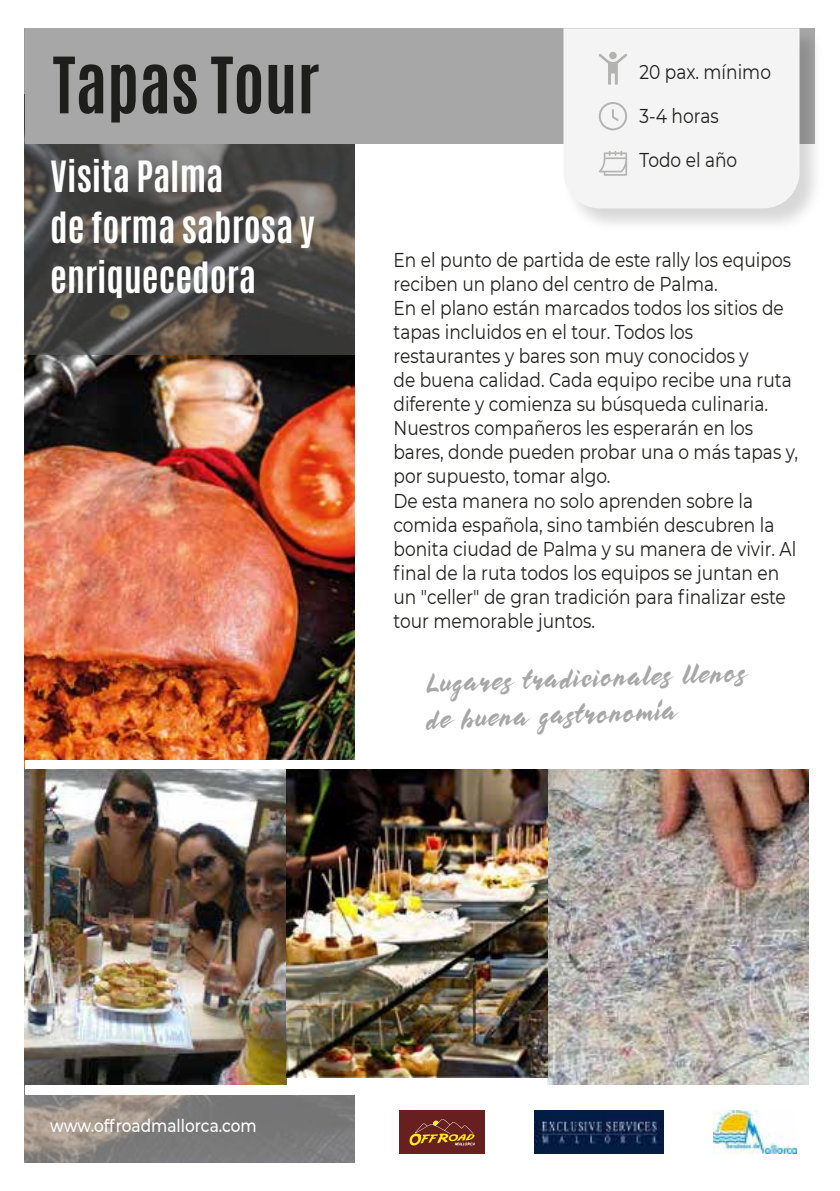
<style>
.page{position:relative;width:840px;height:1191px;background:#fff}
.page>*{position:absolute;margin:0;border:0;box-sizing:border-box;transform-origin:0 0}
.t1{font:700 66px "Antonio";color:#1e1e1c}
.t2{font:700 36px/50.6px "Antonio";color:#fff}
.t3{font:24px/36px "BUCKY Sans";color:#a8a7a7}
.t4{font:20px/24px "Montserrat";color:#1e1e1c;scale:.85 1}
.t5{font:500 18px "Montserrat";color:#fff;scale:.85 1}
</style>
<div class="page">
<img style="left:25px;top:355px;width:329px;height:404px">
<svg style="left:25px;top:1095px;width:329px;height:67px;background:#86827f"></svg>
<svg style="left:25px;top:144px;width:329px;height:211px;background:#4f4c49"></svg>
<div style="left:25px;top:28px;width:790px;height:116px;background:#a8a7a7"></div>
<img style="left:579px;top:28px;width:236px;height:196px">
<div style="left:563px;top:28px;width:236px;height:180px;background:#f5f4f5"></div>
<div style="left:399px;top:1110px;width:85px;height:43px;background:#671f1f"></div>
<svg style="left:409px;top:1119px;width:65px;height:26px"></svg>
<img style="left:713px;top:1110px;width:83px;height:43px">
<img style="left:534px;top:1110px;width:129px;height:43px">
<svg style="left:598px;top:102px;width:28px;height:28px"></svg>
<svg style="left:598px;top:151px;width:28px;height:25px"></svg>
<svg style="left:598px;top:54px;width:28px;height:31px"></svg>
<div style="left:609px;top:52px;width:7px;height:7px;background:#b3b3b2;border-radius:50%"></div>
<img style="left:547px;top:770px;width:261px;height:314px">
<img style="left:25px;top:770px;width:261px;height:314px">
<img style="left:286px;top:770px;width:261px;height:307px">
<h1 class="t1" style="left:53px;top:35px;width:268px">Tapas Tour</h1>
<h2 class="t2" style="left:50px;top:152px;width:266px">Visita Palma<br>de forma sabrosa y enriquecedora</h2>
<p class="t4" style="left:639px;top:60px;width:156px">20 pax. mínimo</p>
<p class="t4" style="left:639px;top:104px;width:95px">3-4 horas</p>
<p class="t4" style="left:639px;top:148px;width:116px">Todo el año</p>
<p class="t4" style="left:393px;top:247px;width:477px">En el punto de partida de este rally los equipos reciben un plano del centro de Palma.<br>En el plano están marcados todos los sitios de tapas incluidos en el tour. Todos los restaurantes y bares son muy conocidos y<br>de buena calidad. Cada equipo recibe una ruta diferente y comienza su búsqueda culinaria.<br>Nuestros compañeros les esperarán en los bares, donde pueden probar una o más tapas y, por supuesto, tomar algo.<br>De esta manera no solo aprenden sobre la comida española, sino también descubren la bonita ciudad de Palma y su manera de vivir. Al final de la ruta todos los equipos se juntan en un "celler" de gran tradición para finalizar este tour memorable juntos.</p>
<p class="t3" style="left:425px;top:665px;width:322px;rotate:-2deg">Lugares tradicionales llenos de buena gastronomía</p>
<p class="t5" style="left:50px;top:1112px;width:244px">www.offroadmallorca.com</p>
</div>
